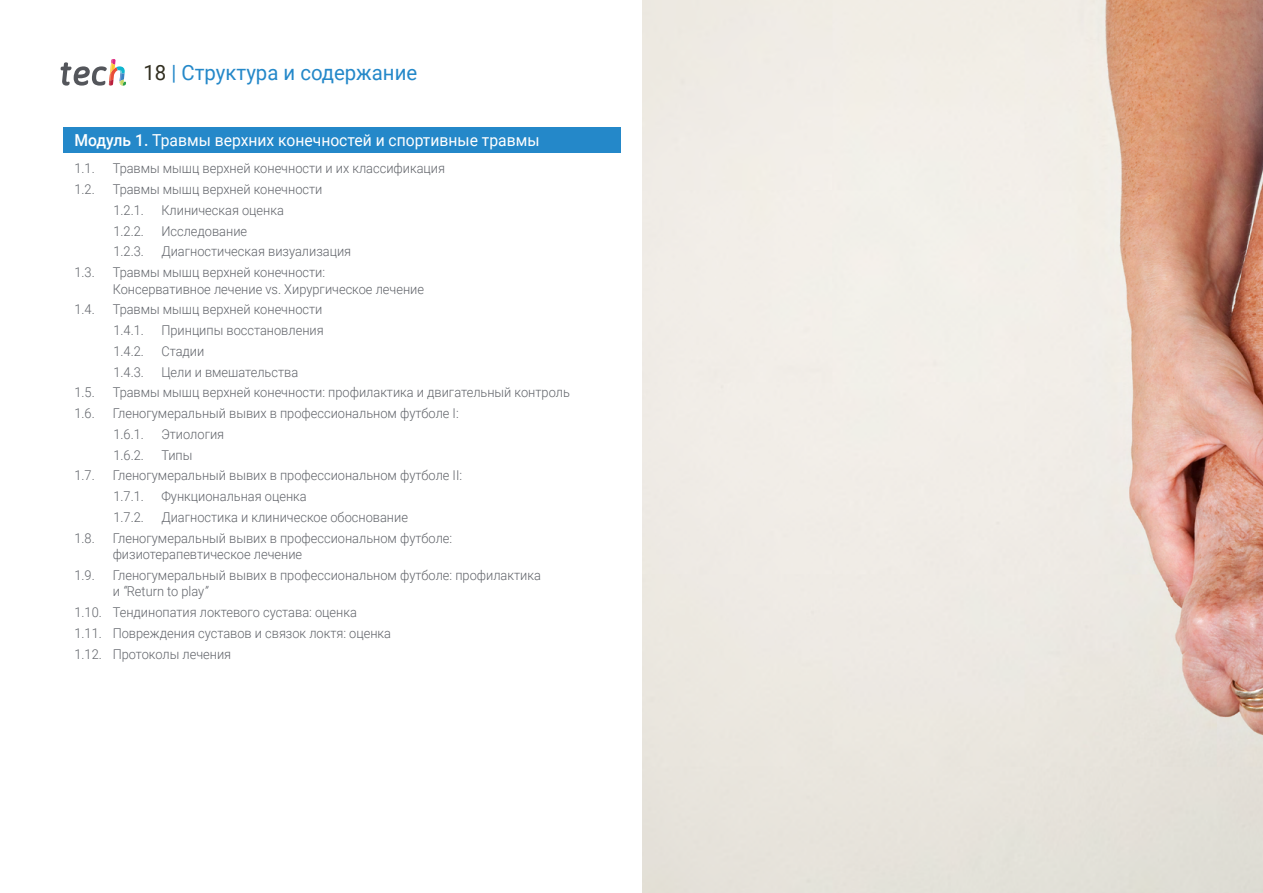
<style>
.page{position:relative;width:1263px;height:893px;background:#fff}
.page>*{position:absolute;margin:0;border:0;box-sizing:border-box;transform-origin:0 0}
.t1{font:21px "Roboto";color:#2488c9}
.t2{font:16.5px "Roboto";color:#fff;scale:.95 1}
.t3{font:300 13.5px/20.7px "Roboto";color:#61646a;scale:.95 1}
.s1{color:#312e20}
.s2{font-weight:500}
.s3{font-style:italic}
</style>
<div class="page">
<div style="left:63px;top:128px;width:558px;height:25px;background:#2488c9"></div>
<img style="left:642px;top:0;width:621px;height:893px">
<svg style="left:61px;top:59px;width:65px;height:27px"></svg>
<h1 class="t1" style="left:144px;top:57px;width:275px"><span class="s1">18</span> | Структура и содержание</h1>
<p class="t2" style="left:74px;top:129px;width:491px"><span class="s2">Модуль 1.</span> Травмы верхних конечностей и спортивные травмы</p>
<p class="t3" style="left:74px;top:158px;width:23px">1.1.</p>
<p class="t3" style="left:113px;top:158px;width:351px">Травмы мышц верхней конечности и их классификация</p>
<p class="t3" style="left:74px;top:179px;width:23px">1.2.</p>
<p class="t3" style="left:113px;top:179px;width:222px">Травмы мышц верхней конечности<br>1.2.1.</p>
<p class="t3" style="left:161px;top:199px;width:130px">Клиническая оценка</p>
<p class="t3" style="left:113px;top:220px;width:34px">1.2.2.</p>
<p class="t3" style="left:161px;top:220px;width:92px">Исследование</p>
<p class="t3" style="left:113px;top:241px;width:34px">1.2.3.</p>
<p class="t3" style="left:161px;top:241px;width:201px">Диагностическая визуализация</p>
<p class="t3" style="left:74px;top:262px;width:23px">1.3.</p>
<p class="t3" style="left:113px;top:264px;width:329px;line-height:16.5px">Травмы мышц верхней конечности:<br>Консервативное лечение vs. Хирургическое лечение</p>
<p class="t3" style="left:74px;top:299px;width:23px">1.4.</p>
<p class="t3" style="left:113px;top:299px;width:222px">Травмы мышц верхней конечности<br>1.4.1.</p>
<p class="t3" style="left:161px;top:320px;width:172px">Принципы восстановления</p>
<p class="t3" style="left:113px;top:340px;width:34px">1.4.2.</p>
<p class="t3" style="left:161px;top:340px;width:47px">Стадии</p>
<p class="t3" style="left:113px;top:361px;width:34px">1.4.3.</p>
<p class="t3" style="left:161px;top:361px;width:146px">Цели и вмешательства</p>
<p class="t3" style="left:74px;top:382px;width:23px">1.5.</p>
<p class="t3" style="left:113px;top:382px;width:483px">Травмы мышц верхней конечности: профилактика и двигательный контроль</p>
<p class="t3" style="left:74px;top:403px;width:23px">1.6.</p>
<p class="t3" style="left:113px;top:403px;width:366px">Гленогумеральный вывих в профессиональном футболе I:<br>1.6.1.</p>
<p class="t3" style="left:161px;top:423px;width:68px">Этиология</p>
<p class="t3" style="left:113px;top:444px;width:34px">1.6.2.</p>
<p class="t3" style="left:161px;top:444px;width:34px">Типы</p>
<p class="t3" style="left:74px;top:465px;width:23px">1.7.</p>
<p class="t3" style="left:113px;top:465px;width:369px">Гленогумеральный вывих в профессиональном футболе II:<br>1.7.1.</p>
<p class="t3" style="left:161px;top:486px;width:154px">Функциональная оценка</p>
<p class="t3" style="left:113px;top:506px;width:34px">1.7.2.</p>
<p class="t3" style="left:161px;top:506px;width:261px">Диагностика и клиническое обоснование</p>
<p class="t3" style="left:74px;top:527px;width:23px">1.8.</p>
<p class="t3" style="left:113px;top:529px;width:359px;line-height:16.5px">Гленогумеральный вывих в профессиональном футболе: физиотерапевтическое лечение</p>
<p class="t3" style="left:74px;top:564px;width:23px">1.9.</p>
<p class="t3" style="left:113px;top:566px;width:452px;line-height:16.5px">Гленогумеральный вывих в профессиональном футболе: профилактика и <span class="s3">“</span>Return to play<span class="s3">”</span></p>
<p class="t3" style="left:74px;top:602px;width:335px">1.10. Тендинопатия локтевого сустава: оценка<br>1.11. Повреждения суставов и связок локтя: оценка<br>1.12. Протоколы лечения</p>
</div>
